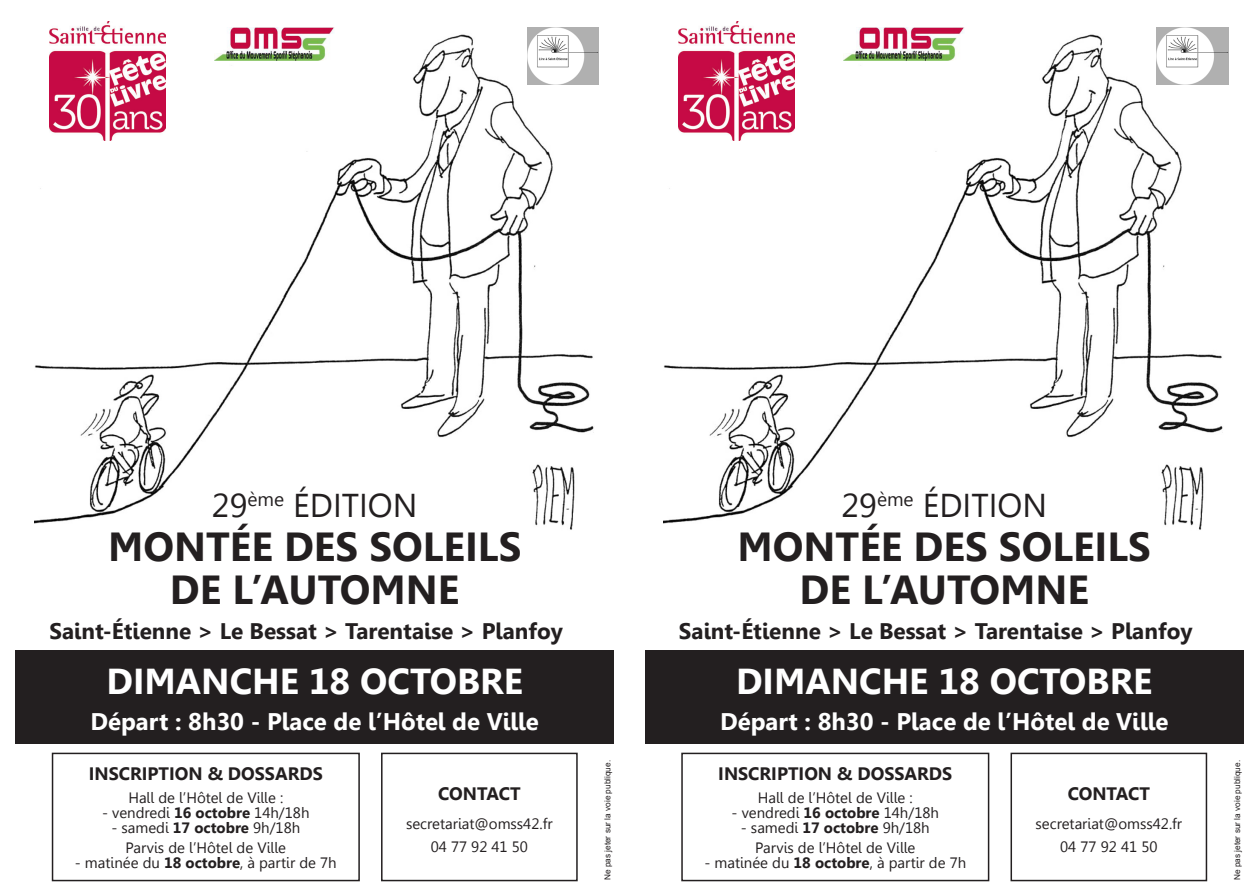
<style>
.page{position:relative;width:1259px;height:893px;background:#fff}
.page>*{position:absolute;margin:0;border:0;box-sizing:border-box;transform-origin:0 0}
.t1{font:700 40.5px "Leelawadee";color:#231f20}
.t2{font:700 36px "Leelawadee";color:#fff}
.t3{font:33px "Leelawadee";color:#231f20}
.t4{font:700 24px "Leelawadee";color:#fff}
.t5{font:700 22.5px "Leelawadee";color:#231f20}
.t6{font:700 18px "Leelawadee";color:#231f20}
.t7{font:15px "Leelawadee";color:#231f20}
.t8{font:8.25px "Arial";color:#231f20}
.s1{font-weight:700}
</style>
<div class="page">
<img style="left:34px;top:27px;width:562px;height:503px">
<img style="left:49px;top:21px;width:116px;height:120px">
<div style="left:52px;top:753px;width:308px;height:128px;border:2px solid #231f20"></div>
<div style="left:381px;top:753px;width:197px;height:128px;border:2px solid #231f20"></div>
<div style="left:15px;top:651px;width:599px;height:93px;background:#231f20"></div>
<img style="left:527px;top:28px;width:72px;height:57px">
<img style="left:214px;top:28px;width:121px;height:33px">
<img style="left:663px;top:27px;width:563px;height:503px">
<img style="left:679px;top:21px;width:115px;height:120px">
<div style="left:681px;top:753px;width:308px;height:128px;border:2px solid #231f20"></div>
<div style="left:1010px;top:753px;width:197px;height:128px;border:2px solid #231f20"></div>
<div style="left:645px;top:651px;width:598px;height:93px;background:#231f20"></div>
<img style="left:1156px;top:28px;width:72px;height:57px">
<img style="left:844px;top:28px;width:120px;height:33px">
<p class="t3" style="left:212px;top:487px;width:207px">29<sup>ème</sup> ÉDITION</p>
<p class="t1" style="left:108px;top:523px;width:415px">MONTÉE DES SOLEILS</p>
<p class="t1" style="left:170px;top:567px;width:291px">DE L’AUTOMNE</p>
<p class="t5" style="left:49px;top:618px;width:515px">Saint-Étienne &gt; Le Bessat &gt; Tarentaise &gt; Planfoy</p>
<p class="t2" style="left:107px;top:660px;width:418px">DIMANCHE 18 OCTOBRE</p>
<p class="t4" style="left:91px;top:707px;width:450px">Départ : 8h30 - Place de l’Hôtel de Ville</p>
<p class="t6" style="left:89px;top:763px;width:235px">INSCRIPTION &amp; DOSSARDS</p>
<p class="t7" style="left:128px;top:789px;width:156px">Hall de l’Hôtel de Ville :</p>
<p class="t7" style="left:102px;top:804px;width:209px">- vendredi <span class="s1">16 octobre</span> 14h/18h</p>
<p class="t7" style="left:111px;top:819px;width:190px">- samedi <span class="s1">17 octobre</span> 9h/18h</p>
<p class="t7" style="left:126px;top:839px;width:162px">Parvis de l’Hôtel de Ville</p>
<p class="t7" style="left:75px;top:854px;width:263px">- matinée du <span class="s1">18 octobre</span>, à partir de 7h</p>
<p class="t6" style="left:438px;top:783px;width:84px">CONTACT</p>
<p class="t7" style="left:406px;top:815px;width:148px">secretariat@omss42.fr</p>
<p class="t7" style="left:431px;top:838px;width:99px">04 77 92 41 50</p>
<p class="t3" style="left:841px;top:487px;width:207px">29<sup>ème</sup> ÉDITION</p>
<p class="t1" style="left:737px;top:523px;width:415px">MONTÉE DES SOLEILS</p>
<p class="t1" style="left:799px;top:567px;width:291px">DE L’AUTOMNE</p>
<p class="t5" style="left:679px;top:618px;width:515px">Saint-Étienne &gt; Le Bessat &gt; Tarentaise &gt; Planfoy</p>
<p class="t2" style="left:736px;top:660px;width:418px">DIMANCHE 18 OCTOBRE</p>
<p class="t4" style="left:720px;top:707px;width:450px">Départ : 8h30 - Place de l’Hôtel de Ville</p>
<p class="t8" style="left:602px;top:880px;width:122px;rotate:-90deg">Ne pas jeter sur la voie publique.</p>
<p class="t6" style="left:718px;top:763px;width:235px">INSCRIPTION &amp; DOSSARDS</p>
<p class="t7" style="left:758px;top:789px;width:156px">Hall de l’Hôtel de Ville :</p>
<p class="t7" style="left:731px;top:804px;width:209px">- vendredi <span class="s1">16 octobre</span> 14h/18h</p>
<p class="t7" style="left:741px;top:819px;width:190px">- samedi <span class="s1">17 octobre</span> 9h/18h</p>
<p class="t7" style="left:755px;top:839px;width:162px">Parvis de l’Hôtel de Ville</p>
<p class="t7" style="left:704px;top:854px;width:263px">- matinée du <span class="s1">18 octobre</span>, à partir de 7h</p>
<p class="t6" style="left:1067px;top:783px;width:84px">CONTACT</p>
<p class="t7" style="left:1035px;top:815px;width:148px">secretariat@omss42.fr</p>
<p class="t7" style="left:1060px;top:838px;width:99px">04 77 92 41 50</p>
<p class="t8" style="left:1231px;top:880px;width:122px;rotate:-90deg">Ne pas jeter sur la voie publique.</p>
</div>
